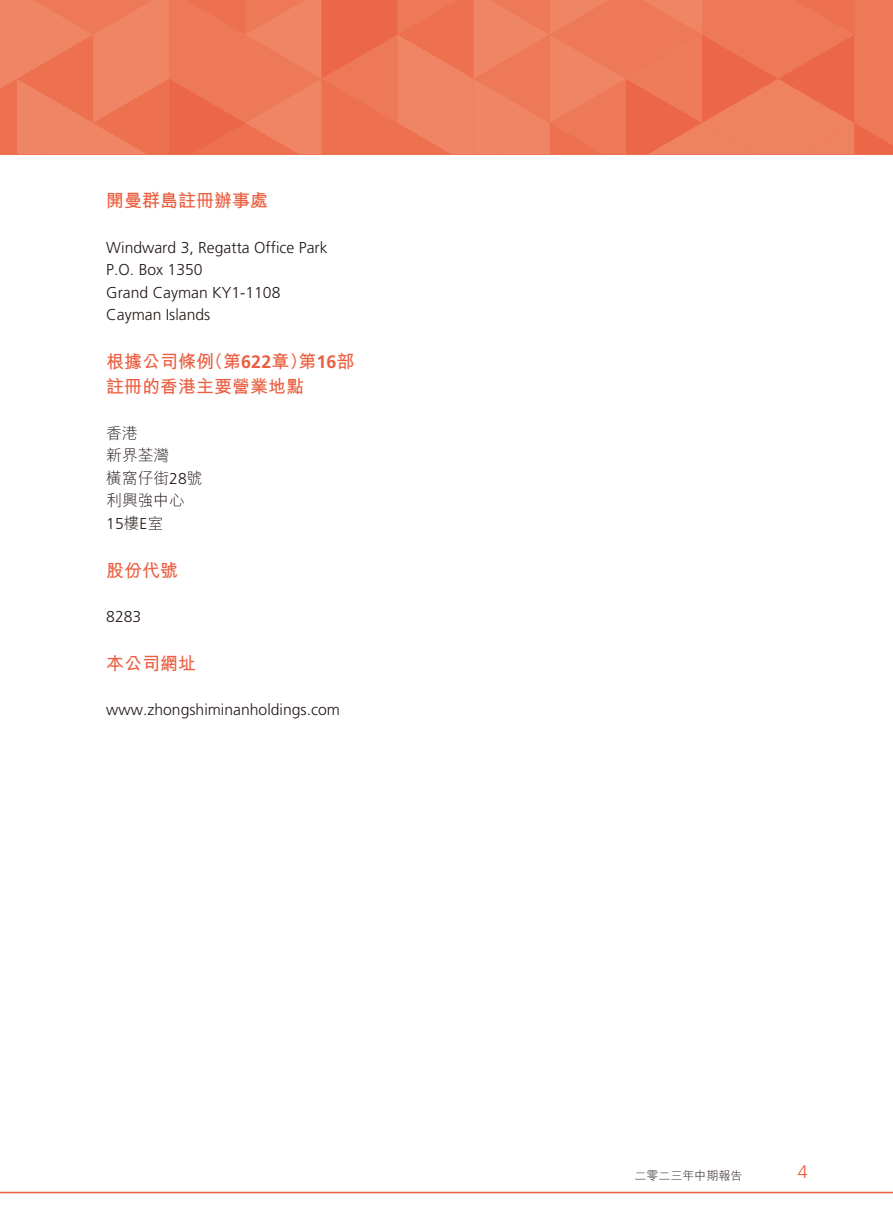
<style>
.page{position:relative;width:893px;height:1212px;background:#fff}
.page>*{position:absolute;margin:0;border:0;box-sizing:border-box;transform-origin:0 0}
.t1{font:700 18px/25.5px "M Hei HK";color:#eb5e40}
.t2{font:300 18px "Frutiger LT Std";color:#eb5e40}
.t3{font:300 15.75px/22.5px "Frutiger LT Std";color:#231916}
.t4{font:300 15.75px/22.5px "M Hei HK";color:#231916}
.t5{font:300 12px "M Hei HK";color:#231916}
.s1{font-family:"Frutiger LT Std"}
.s2{font-family:"M Hei HK"}
</style>
<div class="page">
<hr style="left:0;top:1192px;width:893px;height:1px;background:#eb5e40">
<svg style="left:0;top:0;width:893px;height:154px;background:#ed7958"></svg>
<p class="t1" style="left:106px;top:186px;width:163px">開曼群島註冊辦事處</p>
<p class="t3" style="left:106px;top:236px;width:223px">Windward 3, Regatta Office Park<br>P.O. Box 1350<br>Grand Cayman KY1-1108<br>Cayman Islands</p>
<p class="t1" style="left:106px;top:347px;width:250px">根據公司條例（第<span class="s1">622</span>章）第<span class="s1">16</span>部註冊的香港主要營業地點</p>
<p class="t4" style="left:106px;top:421px;width:98px">香港<br>新界荃灣<br>橫窩仔街<span class="s1">28</span>號利興強中心</p>
<p class="t3" style="left:106px;top:512px;width:58px">15<span class="s2">樓</span>E<span class="s2">室</span></p>
<p class="t1" style="left:106px;top:555px;width:73px">股份代號</p>
<p class="t3" style="left:106px;top:605px;width:37px">8283</p>
<p class="t1" style="left:106px;top:648px;width:91px">本公司網址</p>
<p class="t3" style="left:106px;top:698px;width:235px">www.zhongshiminanholdings.com</p>
<p class="t5" style="left:634px;top:1169px;width:109px">二零二三年中期報告</p>
<p class="t2" style="left:798px;top:1162px;width:12px">4</p>
</div>
